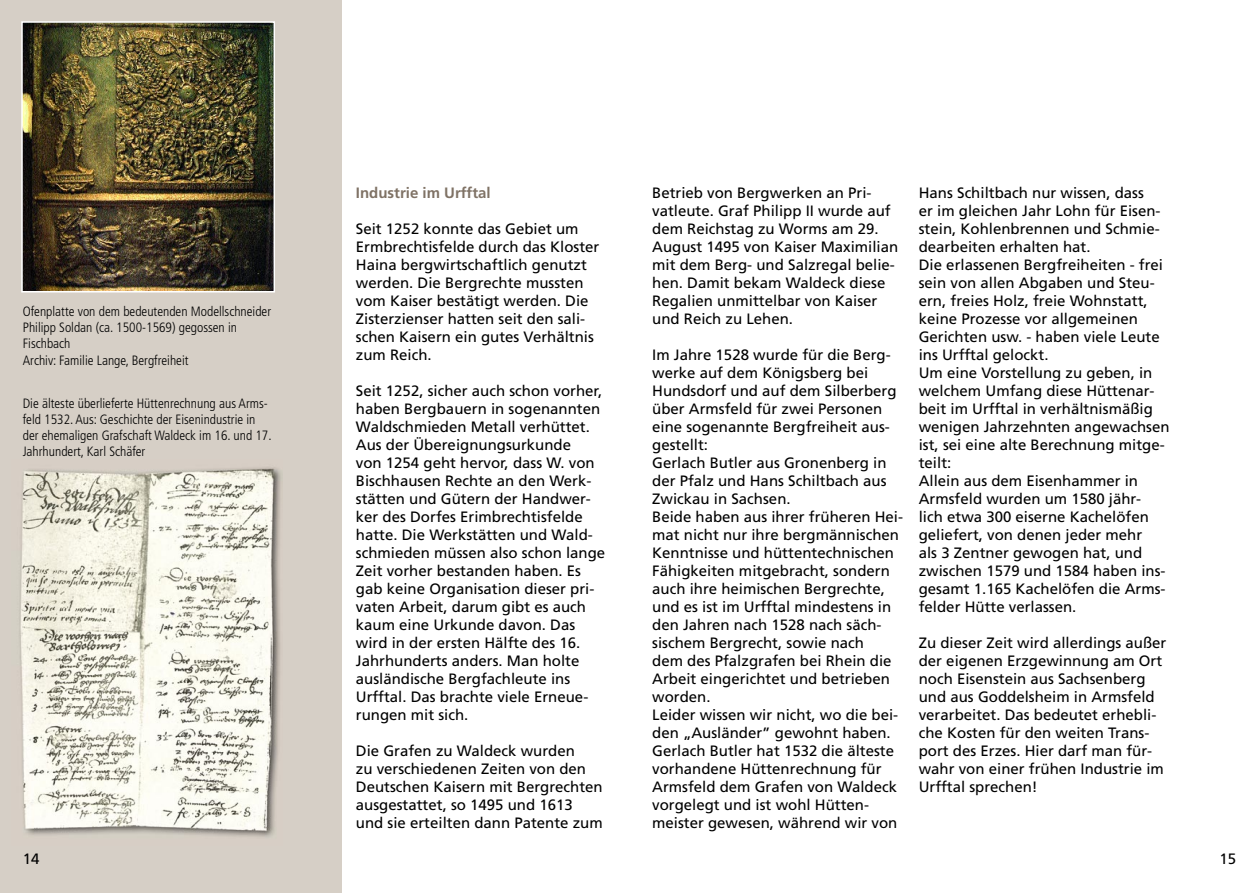
<style>
.page{position:relative;width:1259px;height:893px;background:#fff}
.page>*{position:absolute;margin:0;border:0;box-sizing:border-box;transform-origin:0 0}
.t1{font:15px/18px "Frutiger";color:#000}
.t2{font:700 15px "Frutiger";color:#7f7265}
.t3{font:300 condensed 13.5px/16.2px "Frutiger";color:#000}
</style>
<div class="page">
<div style="left:0;top:0;width:342px;height:893px;background:#d6cfc6"></div>
<img style="left:24px;top:24px;width:248px;height:265px">
<div style="left:21px;top:21px;width:254px;height:271px;border:2px solid #fff"></div>
<img style="left:19px;top:467px;width:262px;height:370px">
<p class="t3" style="left:23px;top:303px;width:250px">Ofenplatte von dem bedeutenden Modellschneider Philipp Soldan (ca. 1500-1569) gegossen in Fischbach<br>Archiv: Familie Lange, Bergfreiheit</p>
<p class="t3" style="left:23px;top:395px;width:250px">Die älteste überlieferte Hüttenrechnung aus Arms&shy;feld 1532. Aus: Geschichte der Eisenindustrie in der ehemaligen Grafschaft Waldeck im 16. und 17.<br>Jahrhundert, Karl Schäfer</p>
<p class="t1" style="left:23px;top:850px;width:18px">14</p>
<p class="t2" style="left:356px;top:184px;width:136px">Industrie im Urfftal</p>
<p class="t1" style="left:356px;top:220px;width:245px">Seit 1252 konnte das Gebiet um<br>Ermbrechtisfelde durch das Kloster<br>Haina bergwirtschaftlich genutzt werden. Die Bergrechte mussten vom Kaiser bestätigt werden. Die<br>Zisterzienser hatten seit den sali&shy;schen Kaisern ein gutes Verhältnis zum Reich.</p>
<p class="t1" style="left:356px;top:382px;width:251px">Seit 1252, sicher auch schon vorher, haben Bergbauern in sogenannten<br>Waldschmieden Metall verhüttet.<br>Aus der Übereignungsurkunde<br>von 1254 geht hervor, dass W. von<br>Bischhausen Rechte an den Werk&shy;stätten und Gütern der Handwer&shy;ker des Dorfes Erimbrechtisfelde hatte. Die Werkstätten und Wald&shy;schmieden müssen also schon lange<br>Zeit vorher bestanden haben. Es gab keine Organisation dieser pri&shy;vaten Arbeit, darum gibt es auch kaum eine Urkunde davon. Das wird in der ersten Hälfte des 16.<br>Jahrhunderts anders. Man holte ausländische Bergfachleute ins<br>Urfftal. Das brachte viele Erneue&shy;rungen mit sich.</p>
<p class="t1" style="left:356px;top:742px;width:248px">Die Grafen zu Waldeck wurden<br>zu verschiedenen Zeiten von den<br>Deutschen Kaisern mit Bergrechten ausgestattet, so 1495 und 1613 und sie erteilten dann Patente zum</p>
<p class="t1" style="left:652px;top:184px;width:247px">Betrieb von Bergwerken an Pri&shy;vatleute. Graf Philipp II wurde auf dem Reichstag zu Worms am 29.<br>August 1495 von Kaiser Maximilian mit dem Berg- und Salzregal belie&shy;hen. Damit bekam Waldeck diese<br>Regalien unmittelbar von Kaiser und Reich zu Lehen.</p>
<p class="t1" style="left:652px;top:346px;width:252px">Im Jahre 1528 wurde für die Berg&shy;werke auf dem Königsberg bei<br>Hundsdorf und auf dem Silberberg über Armsfeld für zwei Personen eine sogenannte Bergfreiheit aus&shy;gestellt:<br>Gerlach Butler aus Gronenberg in der Pfalz und Hans Schiltbach aus<br>Zwickau in Sachsen.<br>Beide haben aus ihrer früheren Hei&shy;mat nicht nur ihre bergmännischen<br>Kenntnisse und hüttentechnischen<br>Fähigkeiten mitgebracht, sondern auch ihre heimischen Bergrechte, und es ist im Urfftal mindestens in den Jahren nach 1528 nach säch&shy;sischem Bergrecht, sowie nach<br>dem des Pfalzgrafen bei Rhein die<br>Arbeit eingerichtet und betrieben worden.<br>Leider wissen wir nicht, wo die bei&shy;den „Ausländer” gewohnt haben.<br>Gerlach Butler hat 1532 die älteste vorhandene Hüttenrechnung für<br>Armsfeld dem Grafen von Waldeck vorgelegt und ist wohl Hütten&shy;meister gewesen, während wir von</p>
<p class="t1" style="left:919px;top:184px;width:252px">Hans Schiltbach nur wissen, dass<br>er im gleichen Jahr Lohn für Eisen&shy;stein, Kohlenbrennen und Schmie&shy;dearbeiten erhalten hat.<br>Die erlassenen Bergfreiheiten - frei sein von allen Abgaben und Steu&shy;ern, freies Holz, freie Wohnstatt, keine Prozesse vor allgemeinen<br>Gerichten usw. - haben viele Leute ins Urfftal gelockt.<br>Um eine Vorstellung zu geben, in welchem Umfang diese Hüttenar&shy;beit im Urfftal in verhältnismäßig wenigen Jahrzehnten angewachsen ist, sei eine alte Berechnung mitge&shy;teilt:<br>Allein aus dem Eisenhammer in<br>Armsfeld wurden um 1580 jähr-<br>lich etwa 300 eiserne Kachelöfen geliefert, von denen jeder mehr<br>als 3 Zentner gewogen hat, und zwischen 1579 und 1584 haben ins&shy;gesamt 1.165 Kachelöfen die Arms&shy;felder Hütte verlassen.</p>
<p class="t1" style="left:919px;top:634px;width:249px">Zu dieser Zeit wird allerdings außer der eigenen Erzgewinnung am Ort noch Eisenstein aus Sachsenberg und aus Goddelsheim in Armsfeld verarbeitet. Das bedeutet erhebli&shy;che Kosten für den weiten Trans&shy;port des Erzes. Hier darf man für&shy;wahr von einer frühen Industrie im<br>Urfftal sprechen!</p>
<p class="t1" style="left:1219px;top:850px;width:18px">15</p>
</div>
